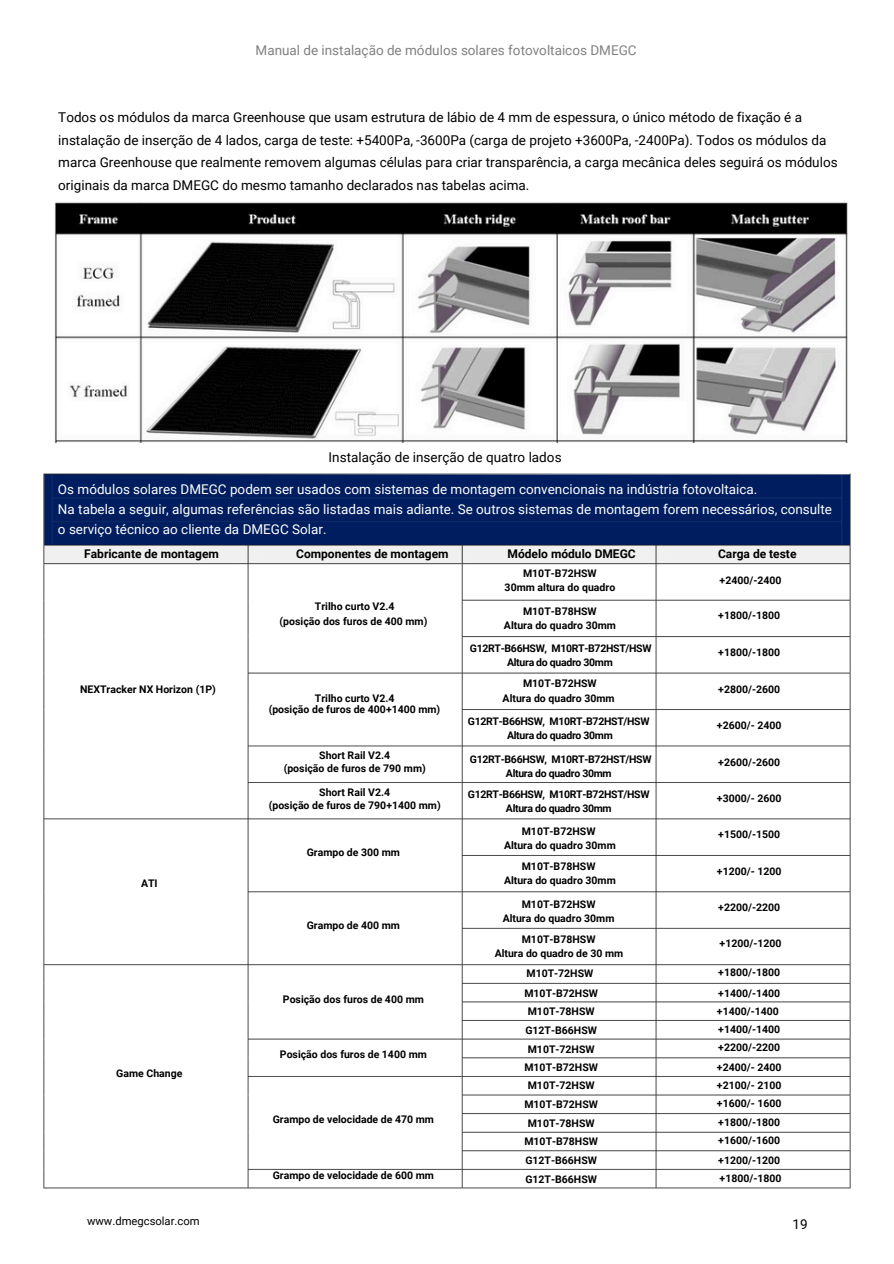
<style>
.page{position:relative;width:894px;height:1264px;background:#fff}
.page>*{position:absolute;margin:0;border:0;box-sizing:border-box;transform-origin:0 0}
.t1{font:13.5px/22.5px "Roboto";color:#000}
.t2{font:13.5px/20.1px "Roboto";color:#fff}
.t3{font:13.5px "Roboto";color:#818181}
.t4{font:700 12px "Roboto";color:#000}
.t5{font:11.25px "Roboto";color:#000}
.t6{font:700 10.5px/18.6px "Roboto";color:#000;text-align:center}
.t7{font:700 10.5px/14px "Roboto";letter-spacing:-.03em;color:#000;text-align:center}
</style>
<div class="page">
<img style="left:43px;top:473px;width:808px;height:716px">
<img style="left:55px;top:202px;width:793px;height:241px">
<p class="t3" style="left:255px;top:43px;width:382px">Manual de instalação de módulos solares fotovoltaicos DMEGC</p>
<p class="t1" style="left:58px;top:106px;width:780px">Todos os módulos da marca Greenhouse que usam estrutura de lábio de 4 mm de espessura, o único método de fixação é a instalação de inserção de 4 lados, carga de teste: +5400Pa, -3600Pa (carga de projeto +3600Pa, -2400Pa). Todos os módulos da marca Greenhouse que realmente removem algumas células para criar transparência, a carga mecânica deles seguirá os módulos originais da marca DMEGC do mesmo tamanho declarados nas tabelas acima.</p>
<p class="t1" style="left:328px;top:446px;width:234px">Instalação de inserção de quatro lados</p>
<p class="t2" style="left:58px;top:479px;width:775px">Os módulos solares DMEGC podem ser usados com sistemas de montagem convencionais na indústria fotovoltaica.<br>Na tabela a seguir, algumas referências são listadas mais adiante. Se outros sistemas de montagem forem necessários, consulte o serviço técnico ao cliente da DMEGC Solar.</p>
<p class="t4" style="left:84px;top:546px;width:136px">Fabricante de montagem</p>
<p class="t4" style="left:296px;top:546px;width:154px">Componentes de montagem</p>
<p class="t4" style="left:507px;top:546px;width:130px">Módelo módulo DMEGC</p>
<p class="t4" style="left:717px;top:546px;width:80px">Carga de teste</p>
<p class="t6" style="left:80px;top:679px;width:137px">NEXTracker NX Horizon (1P)</p>
<p class="t6" style="left:141px;top:874px;width:18px">ATI</p>
<p class="t6" style="left:116px;top:1064px;width:68px">Game Change</p>
<p class="t6" style="left:504px;top:566px;width:112px;line-height:14px">M10T-B72HSW<br>30mm altura do quadro</p>
<p class="t6" style="left:719px;top:571px;width:63px">+2400/-2400</p>
<p class="t6" style="left:279px;top:599px;width:149px;line-height:14.9px">Trilho curto V2.4<br>(posição dos furos de 400 mm)</p>
<p class="t6" style="left:718px;top:606px;width:63px">+1800/-1800</p>
<p class="t6" style="left:718px;top:643px;width:63px">+1800/-1800</p>
<p class="t6" style="left:502px;top:677px;width:113px;line-height:14px">M10T-B72HSW<br>Altura do quadro 30mm</p>
<p class="t6" style="left:718px;top:680px;width:63px">+2800/-2600</p>
<p class="t6" style="left:503px;top:605px;width:113px;line-height:14px">M10T-B78HSW<br>Altura do quadro 30mm</p>
<p class="t7" style="left:470px;top:641px;width:183px">G12RT-B66HSW, M10RT-B72HST/HSW<br>Altura do quadro 30mm</p>
<p class="t6" style="left:268px;top:693px;width:173px;line-height:10.5px">Trilho curto V2.4<br>(posição de furos de 400+1400 mm)</p>
<p class="t7" style="left:468px;top:714px;width:183px">G12RT-B66HSW, M10RT-B72HST/HSW<br>Altura do quadro 30mm</p>
<p class="t6" style="left:716px;top:716px;width:66px">+2600/- 2400</p>
<p class="t6" style="left:283px;top:748px;width:144px;line-height:13.2px">Short Rail V2.4<br>(posição de furos de 790 mm)</p>
<p class="t6" style="left:718px;top:752px;width:63px">+2600/-2600</p>
<p class="t6" style="left:716px;top:789px;width:66px">+3000/- 2600</p>
<p class="t6" style="left:718px;top:824px;width:63px">+1500/-1500</p>
<p class="t6" style="left:307px;top:843px;width:95px">Grampo de 300 mm</p>
<p class="t6" style="left:716px;top:861px;width:66px">+1200/- 1200</p>
<p class="t7" style="left:470px;top:752px;width:183px">G12RT-B66HSW, M10RT-B72HST/HSW<br>Altura do quadro 30mm</p>
<p class="t7" style="left:468px;top:787px;width:183px">G12RT-B66HSW, M10RT-B72HST/HSW<br>Altura do quadro 30mm</p>
<p class="t6" style="left:504px;top:824px;width:113px;line-height:14px">M10T-B72HSW<br>Altura do quadro 30mm</p>
<p class="t6" style="left:504px;top:859px;width:113px;line-height:14px">M10T-B78HSW<br>Altura do quadro 30mm</p>
<p class="t6" style="left:502px;top:897px;width:113px;line-height:14px">M10T-B72HSW<br>Altura do quadro 30mm</p>
<p class="t6" style="left:494px;top:932px;width:130px;line-height:14px">M10T-B78HSW<br>Altura do quadro de 30 mm</p>
<p class="t6" style="left:524px;top:962px;width:75px;line-height:20.2px;text-align:left">M10T-72HSW<br>M10T-B72HSW</p>
<p class="t6" style="left:524px;top:1002px;width:75px">M10T-78HSW<br>G12T-B66HSW<br>M10T-72HSW<br>M10T-B72HSW<br>M10T-72HSW<br>M10T-B72HSW<br>M10T-78HSW<br>M10T-B78HSW<br>G12T-B66HSW<br>G12T-B66HSW</p>
<p class="t6" style="left:268px;top:785px;width:173px;line-height:13.2px">Short Rail V2.4<br>(posição de furos de 790+1400 mm)</p>
<p class="t6" style="left:718px;top:897px;width:63px">+2200/-2200</p>
<p class="t6" style="left:307px;top:916px;width:95px">Grampo de 400 mm</p>
<p class="t6" style="left:719px;top:934px;width:63px">+1200/-1200</p>
<p class="t6" style="left:718px;top:962px;width:63px;line-height:20.2px;text-align:left">+1800/-1800 +1400/-1400</p>
<p class="t6" style="left:716px;top:1002px;width:65px;line-height:18px;text-align:left">+1400/-1400 +1400/-1400 +2200/-2200</p>
<p class="t6" style="left:716px;top:1058px;width:66px;line-height:18px;text-align:justify">+2400/- 2400 +2100/- 2100 +1600/- 1600</p>
<p class="t6" style="left:718px;top:1113px;width:63px;line-height:18px;text-align:left">+1800/-1800 +1600/-1600</p>
<p class="t6" style="left:718px;top:1151px;width:65px;line-height:18px;text-align:left">+1200/-1200 +1800/-1800</p>
<p class="t6" style="left:283px;top:990px;width:142px">Posição dos furos de 400 mm</p>
<p class="t6" style="left:280px;top:1045px;width:148px">Posição dos furos de 1400 mm</p>
<p class="t6" style="left:273px;top:1110px;width:163px">Grampo de velocidade de 470 mm</p>
<p class="t6" style="left:273px;top:1166px;width:163px">Grampo de velocidade de 600 mm</p>
<p class="t5" style="left:87px;top:1214px;width:114px">www.dmegcsolar.com</p>
<p class="t1" style="left:792px;top:1212px;width:17px">19</p>
</div>
